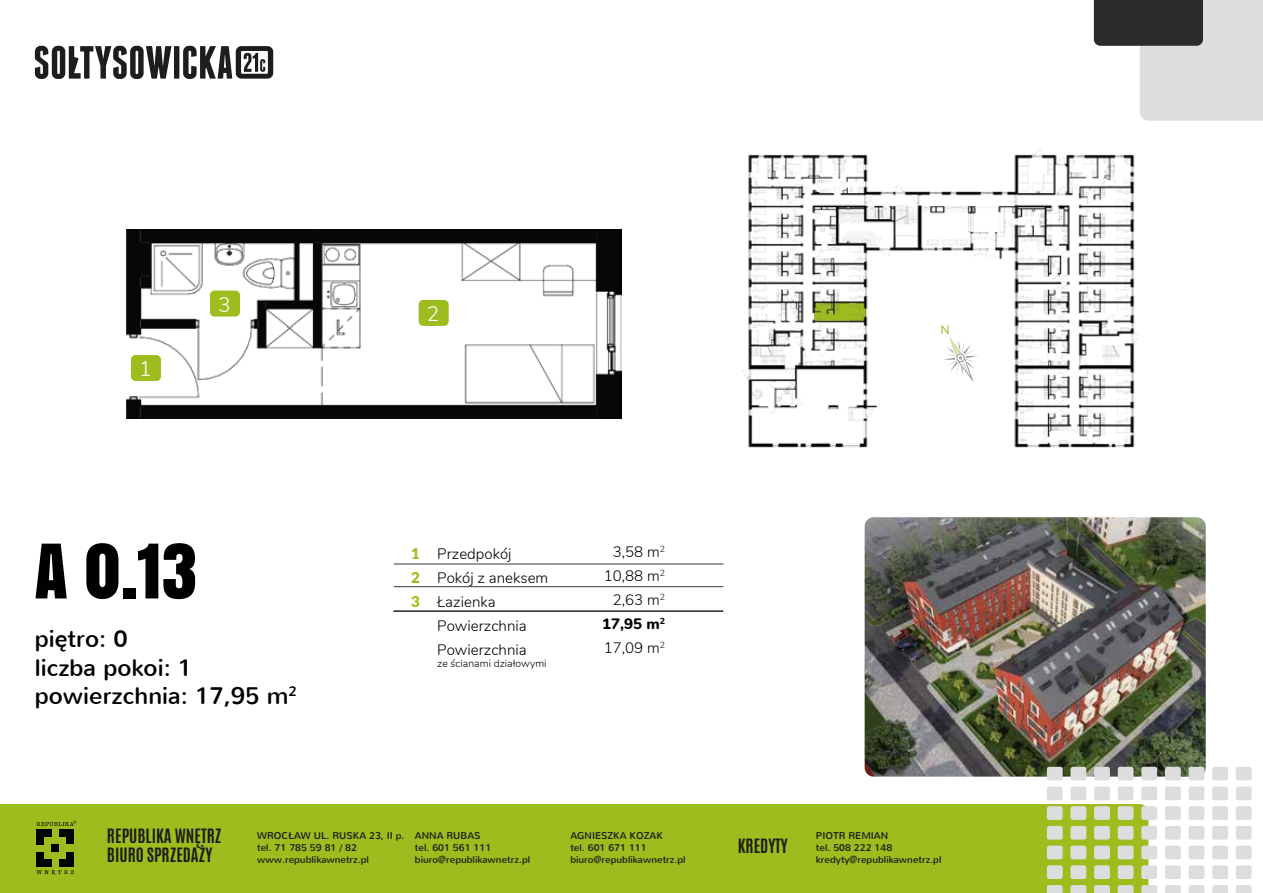
<style>
.page{position:relative;width:1263px;height:893px;background:#fff}
.page>*{position:absolute;margin:0;border:0;box-sizing:border-box;transform-origin:0 0}
.t1{font:70.5px "Anton";color:#000101}
.t2{font:23.85px/28.7px "Nunito";color:#000101}
.t3{font:300 20.85px "Nunito";color:#fff}
.t4{font:700 16.5px/19.8px "Antonio";color:#1d1d1b}
.t5{font:300 15px/24px "Nunito";color:#000101}
.t6{font:900 15px/24px "Lato";color:#9dbc1d;text-align:justify}
.t7{font:12.15px "Lato";color:#9dbb3a}
.t8{font:300 10.5px "Nunito";color:#000101}
.t9{font:9.75px/11.7px "Nunito";color:#1d1d1b}
.s1{font-weight:700;font-style:italic}
.s2{font-weight:800}
</style>
<div class="page">
<img style="left:127px;top:230px;width:495px;height:188px">
<img style="left:865px;top:517px;width:341px;height:260px">
<svg style="left:1094px;top:0;width:169px;height:121px;background:#a9a9a9"></svg>
<div style="left:0;top:804px;width:1148px;height:89px;background:#9dbc1d"></div>
<svg style="left:36px;top:870px;width:38px;height:5px"></svg>
<div style="left:37px;top:829px;width:7px;height:7px;background:#000101"></div>
<div style="left:44px;top:829px;width:7px;height:7px;background:#000101"></div>
<div style="left:59px;top:829px;width:7px;height:7px;background:#000101"></div>
<div style="left:67px;top:829px;width:7px;height:7px;background:#000101"></div>
<div style="left:67px;top:837px;width:7px;height:7px;background:#000101"></div>
<div style="left:37px;top:837px;width:7px;height:7px;background:#000101"></div>
<div style="left:52px;top:845px;width:7px;height:7px;background:#000101"></div>
<div style="left:37px;top:860px;width:7px;height:7px;background:#000101"></div>
<div style="left:44px;top:860px;width:7px;height:7px;background:#000101"></div>
<div style="left:37px;top:852px;width:7px;height:7px;background:#000101"></div>
<div style="left:59px;top:860px;width:7px;height:7px;background:#000101"></div>
<div style="left:67px;top:860px;width:7px;height:7px;background:#000101"></div>
<div style="left:67px;top:852px;width:7px;height:7px;background:#000101"></div>
<svg style="left:36px;top:821px;width:40px;height:5px"></svg>
<hr style="left:394px;top:586px;width:329px;height:1px;background:#3a3938">
<hr style="left:394px;top:564px;width:329px;height:1px;background:#3a3938">
<hr style="left:393px;top:610px;width:330px;height:2px;background:#3a3938">
<svg style="left:35px;top:46px;width:136px;height:33px"></svg>
<div style="left:174px;top:46px;width:5px;height:33px;background:#1d1d1b"></div>
<svg style="left:183px;top:46px;width:90px;height:33px"></svg>
<svg style="left:1047px;top:767px;width:16px;height:13px"></svg>
<svg style="left:1070px;top:767px;width:16px;height:13px"></svg>
<svg style="left:1094px;top:767px;width:16px;height:13px"></svg>
<svg style="left:1118px;top:767px;width:15px;height:13px"></svg>
<svg style="left:1141px;top:767px;width:16px;height:13px"></svg>
<svg style="left:1165px;top:767px;width:16px;height:13px"></svg>
<svg style="left:1188px;top:767px;width:16px;height:13px"></svg>
<svg style="left:1212px;top:767px;width:16px;height:13px"></svg>
<svg style="left:1236px;top:767px;width:16px;height:13px"></svg>
<svg style="left:1047px;top:786px;width:16px;height:14px"></svg>
<svg style="left:1070px;top:786px;width:16px;height:14px"></svg>
<svg style="left:1094px;top:786px;width:16px;height:14px"></svg>
<svg style="left:1118px;top:786px;width:15px;height:14px"></svg>
<svg style="left:1141px;top:786px;width:16px;height:14px"></svg>
<svg style="left:1165px;top:786px;width:16px;height:14px"></svg>
<svg style="left:1188px;top:786px;width:16px;height:14px"></svg>
<svg style="left:1212px;top:786px;width:16px;height:14px"></svg>
<svg style="left:1236px;top:786px;width:16px;height:14px"></svg>
<svg style="left:1047px;top:806px;width:16px;height:14px"></svg>
<svg style="left:1070px;top:806px;width:16px;height:14px"></svg>
<svg style="left:1094px;top:806px;width:16px;height:14px"></svg>
<svg style="left:1118px;top:806px;width:15px;height:14px"></svg>
<svg style="left:1141px;top:806px;width:16px;height:14px"></svg>
<svg style="left:1165px;top:806px;width:16px;height:14px"></svg>
<svg style="left:1188px;top:806px;width:16px;height:14px"></svg>
<svg style="left:1212px;top:806px;width:16px;height:14px"></svg>
<svg style="left:1236px;top:806px;width:16px;height:14px"></svg>
<svg style="left:1047px;top:826px;width:16px;height:14px"></svg>
<svg style="left:1070px;top:826px;width:16px;height:14px"></svg>
<svg style="left:1094px;top:826px;width:16px;height:14px"></svg>
<svg style="left:1118px;top:826px;width:15px;height:14px"></svg>
<svg style="left:1141px;top:826px;width:16px;height:14px"></svg>
<svg style="left:1165px;top:826px;width:16px;height:14px"></svg>
<svg style="left:1188px;top:826px;width:16px;height:14px"></svg>
<svg style="left:1212px;top:826px;width:16px;height:14px"></svg>
<svg style="left:1236px;top:826px;width:16px;height:14px"></svg>
<svg style="left:1047px;top:846px;width:16px;height:13px"></svg>
<svg style="left:1070px;top:846px;width:16px;height:13px"></svg>
<svg style="left:1094px;top:846px;width:16px;height:13px"></svg>
<svg style="left:1118px;top:846px;width:15px;height:13px"></svg>
<svg style="left:1141px;top:846px;width:16px;height:13px"></svg>
<svg style="left:1165px;top:846px;width:16px;height:13px"></svg>
<svg style="left:1188px;top:846px;width:16px;height:13px"></svg>
<svg style="left:1212px;top:846px;width:16px;height:13px"></svg>
<svg style="left:1236px;top:846px;width:16px;height:13px"></svg>
<svg style="left:1047px;top:865px;width:16px;height:14px"></svg>
<svg style="left:1070px;top:865px;width:16px;height:14px"></svg>
<svg style="left:1094px;top:865px;width:16px;height:14px"></svg>
<svg style="left:1118px;top:865px;width:15px;height:14px"></svg>
<svg style="left:1141px;top:865px;width:16px;height:14px"></svg>
<svg style="left:1165px;top:865px;width:16px;height:14px"></svg>
<svg style="left:1188px;top:865px;width:16px;height:14px"></svg>
<svg style="left:1212px;top:865px;width:16px;height:14px"></svg>
<svg style="left:1236px;top:865px;width:16px;height:14px"></svg>
<svg style="left:1047px;top:885px;width:16px;height:8px"></svg>
<svg style="left:1070px;top:885px;width:16px;height:8px"></svg>
<svg style="left:1094px;top:885px;width:16px;height:8px"></svg>
<svg style="left:1118px;top:885px;width:15px;height:8px"></svg>
<svg style="left:1141px;top:885px;width:16px;height:8px"></svg>
<svg style="left:1165px;top:885px;width:16px;height:8px"></svg>
<svg style="left:1188px;top:885px;width:16px;height:8px"></svg>
<svg style="left:1212px;top:885px;width:16px;height:8px"></svg>
<svg style="left:1236px;top:885px;width:16px;height:8px"></svg>
<svg style="left:131px;top:355px;width:30px;height:26px"></svg>
<svg style="left:419px;top:300px;width:30px;height:26px"></svg>
<svg style="left:210px;top:291px;width:30px;height:26px"></svg>
<img style="left:743px;top:61px;width:411px;height:477px">
<h3 class="t3" style="left:139px;top:353px;width:14px">1</h3>
<h3 class="t3" style="left:218px;top:289px;width:14px">3</h3>
<h1 class="t1" style="left:35px;top:516px;width:164px">A 0.13</h1>
<h2 class="t2" style="left:35px;top:625px;width:264px">pi<span class="s1">ę</span>tro: 0<br>liczba pokoi: 1 powierzchnia: 17,95 m<sup>2</sup></h2>
<h3 class="t3" style="left:427px;top:298px;width:14px">2</h3>
<h3 class="t6" style="left:411px;top:541px;width:10px">1<br>2<br>3</h3>
<h3 class="t5" style="left:602px;top:539px;width:64px;text-align:right">3,58 m<sup>2<br></sup>10,88 m<sup>2<br></sup>2,63 m<sup>2<br></sup><span class="s2">17,95 m</span><sup>2<br></sup>17,09 m<sup>2</sup></h3>
<h3 class="t5" style="left:437px;top:541px;width:113px">Przedpokój<br>Pokój z aneksem<br>Łazienka<br>Powierzchnia<br>Powierzchnia</h3>
<p class="t8" style="left:437px;top:655px;width:111px">ze ścianami działowymi</p>
<p class="t7" style="left:940px;top:321px;width:11px">N</p>
<h3 class="t4" style="left:107px;top:826px;width:116px">REPUBLIKA WNĘTRZ<br>BIURO SPRZEDAŻY</h3>
<p class="t9" style="left:257px;top:830px;width:149px">WROCŁAW UL. RUSKA 23, II p. tel. 71 785 59 81 / 82 www.republikawnetrz.pl</p>
<p class="t9" style="left:570px;top:830px;width:117px">AGNIESZKA KOZAK<br>tel. 601 671 111 biuro@republikawnetrz.pl</p>
<p class="t9" style="left:415px;top:830px;width:117px">ANNA RUBAS<br>tel. 601 561 111 biuro@republikawnetrz.pl</p>
<p class="t9" style="left:816px;top:830px;width:127px">PIOTR REMIAN<br>tel. 508 222 148 kredyty@republikawnetrz.pl</p>
<h3 class="t4" style="left:738px;top:836px;width:52px">KREDYTY</h3>
</div>
